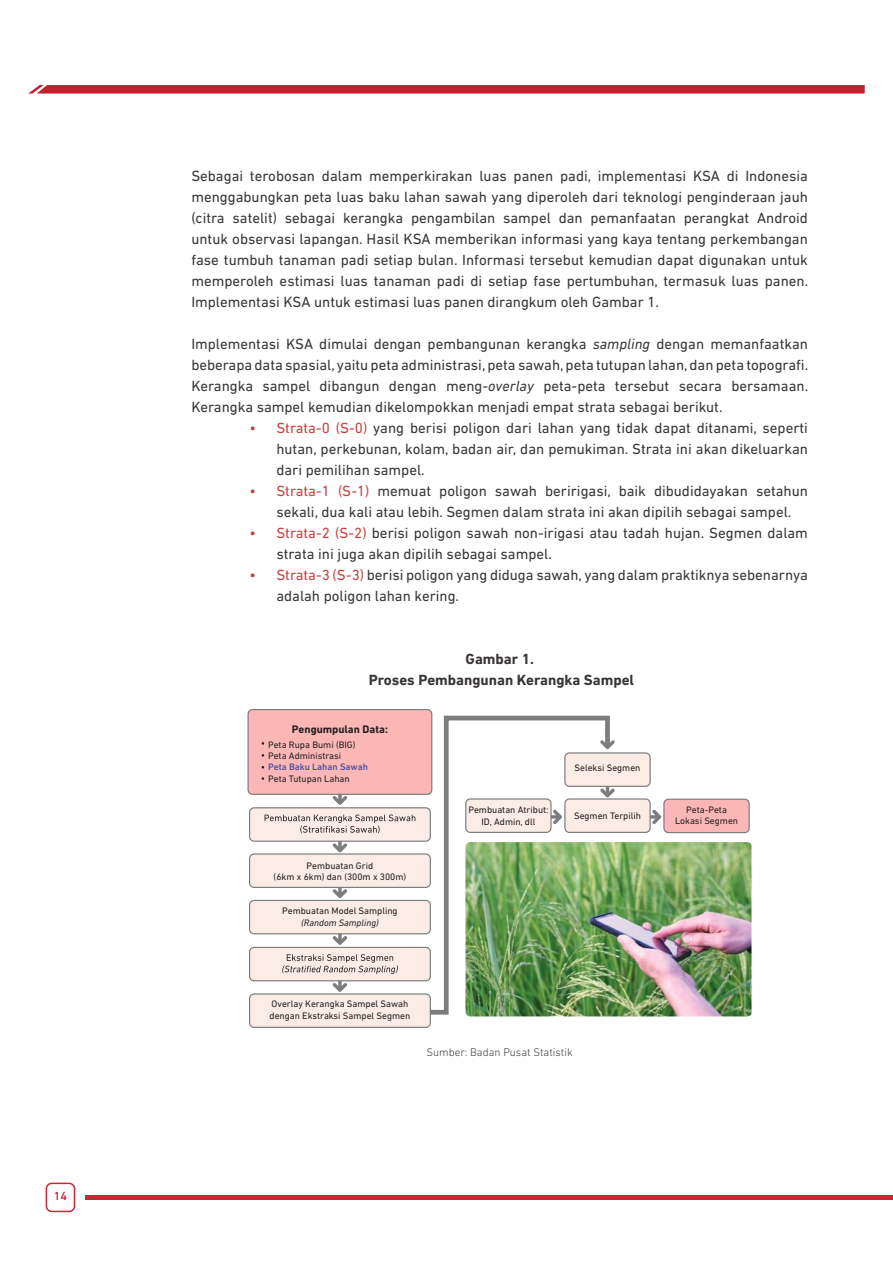
<style>
.page{position:relative;width:893px;height:1263px;background:#fff}
.page>*{position:absolute;margin:0;border:0;box-sizing:border-box;transform-origin:0 0}
.t1{font:15px/21px "DIN Next LT Pro";color:#393535;text-align:justify}
.t2{font:700 15px/21px "DIN Next LT Pro";color:#393535;text-align:center}
.t3{font:500 12px "DIN Next LT Pro";color:#d02435}
.t4{font:300 11.25px "DIN Next LT Pro";color:#444041}
.t5{font:700 11.1px "DIN Next LT Pro";color:#241f1f}
.t6{font:9.6px/11.4px "DIN Next LT Pro";color:#241f1f;text-align:center}
.t7{font:500 9.6px "DIN Next LT Pro";color:#4e50a3}
.t8{font:italic 9.6px "DIN Next LT Pro";color:#241f1f}
.s1{font-style:italic}
.s2{color:#c83f3d}
.s3{color:#ca4041}
</style>
<div class="page">
<svg style="left:28px;top:85px;width:837px;height:9px;background:#c52e3b"></svg>
<hr style="left:85px;top:1195px;width:808px;height:4px;background:#d02435">
<div style="left:46px;top:1182px;width:29px;height:30px;border:2px solid #d02435;border-radius:5px"></div>
<div style="left:250px;top:808px;width:180px;height:33px;background:#fbede5;border-radius:5px"></div>
<div style="left:249px;top:807px;width:182px;height:35px;border:1px solid #7d7c7e;border-radius:5px"></div>
<div style="left:250px;top:854px;width:180px;height:33px;background:#fbede5;border-radius:5px"></div>
<div style="left:249px;top:853px;width:182px;height:35px;border:1px solid #7d7c7e;border-radius:5px"></div>
<div style="left:250px;top:900px;width:180px;height:34px;background:#fbede5;border-radius:5px"></div>
<div style="left:249px;top:900px;width:182px;height:34px;border:1px solid #7d7c7e;border-radius:5px"></div>
<div style="left:250px;top:947px;width:180px;height:34px;background:#fbede5;border-radius:5px"></div>
<div style="left:249px;top:947px;width:182px;height:34px;border:1px solid #7d7c7e;border-radius:5px"></div>
<div style="left:248px;top:710px;width:184px;height:84px;background:#fab7b6;border-radius:5px"></div>
<div style="left:247px;top:709px;width:185px;height:86px;border:1px solid #7d7c7e;border-radius:5px"></div>
<svg style="left:265px;top:814px;width:150px;height:19px"></svg>
<div style="left:565px;top:753px;width:85px;height:33px;background:#fbede5;border-radius:5px"></div>
<div style="left:564px;top:752px;width:87px;height:35px;border:1px solid #7d7c7e;border-radius:5px"></div>
<div style="left:565px;top:799px;width:85px;height:33px;background:#fbede5;border-radius:5px"></div>
<div style="left:564px;top:798px;width:87px;height:35px;border:1px solid #7d7c7e;border-radius:5px"></div>
<div style="left:664px;top:799px;width:85px;height:33px;background:#fab7b6;border-radius:5px"></div>
<div style="left:663px;top:799px;width:87px;height:34px;border:1px solid #7d7c7e;border-radius:5px"></div>
<svg style="left:282px;top:954px;width:116px;height:20px"></svg>
<div style="left:250px;top:994px;width:180px;height:33px;background:#fbede5;border-radius:5px"></div>
<div style="left:249px;top:993px;width:182px;height:35px;border:1px solid #7d7c7e;border-radius:5px"></div>
<svg style="left:333px;top:794px;width:14px;height:11px"></svg>
<svg style="left:612px;top:740px;width:3px;height:5px"></svg>
<svg style="left:612px;top:786px;width:3px;height:8px"></svg>
<svg style="left:650px;top:809px;width:11px;height:15px"></svg>
<svg style="left:333px;top:841px;width:14px;height:11px"></svg>
<svg style="left:333px;top:887px;width:14px;height:11px"></svg>
<svg style="left:333px;top:934px;width:14px;height:11px"></svg>
<svg style="left:333px;top:981px;width:14px;height:11px"></svg>
<svg style="left:426px;top:713px;width:186px;height:304px"></svg>
<img style="left:465px;top:842px;width:286px;height:174px">
<p class="t3" style="left:54px;top:1189px;width:15px">14</p>
<p class="t1" style="left:191px;top:166px;width:618px">Sebagai terobosan dalam memperkirakan luas panen padi, implementasi KSA di Indonesia menggabungkan peta luas baku lahan sawah yang diperoleh dari teknologi penginderaan jauh (citra satelit) sebagai kerangka pengambilan sampel dan pemanfaatan perangkat Android untuk observasi lapangan. Hasil KSA memberikan informasi yang kaya tentang perkembangan fase tumbuh tanaman padi setiap bulan. Informasi tersebut kemudian dapat digunakan untuk memperoleh estimasi luas tanaman padi di setiap fase pertumbuhan, termasuk luas panen.<br>Implementasi KSA untuk estimasi luas panen dirangkum oleh Gambar 1.</p>
<p class="t1" style="left:191px;top:334px;width:618px">Implementasi KSA dimulai dengan pembangunan kerangka <span class="s1">sampling</span> dengan memanfaatkan beberapa data spasial, yaitu peta administrasi, peta sawah, peta tutupan lahan, dan peta topografi.<br>Kerangka sampel dibangun dengan meng-<span class="s1">overlay</span> peta-peta tersebut secara bersamaan.<br>Kerangka sampel kemudian dikelompokkan menjadi empat strata sebagai berikut.</p>
<p class="t1" style="left:276px;top:418px;width:533px;text-indent:-27px"><span class="s2">•</span> <span class="s3">Strata-0 (S-0)</span> yang berisi poligon dari lahan yang tidak dapat ditanami, seperti hutan, perkebunan, kolam, badan air, dan pemukiman. Strata ini akan dikeluarkan dari pemilihan sampel.</p>
<p class="t1" style="left:276px;top:481px;width:533px;text-indent:-27px"><span class="s2">•</span> <span class="s3">Strata-1 (S-1)</span> memuat poligon sawah beririgasi, baik dibudidayakan setahun sekali, dua kali atau lebih. Segmen dalam strata ini akan dipilih sebagai sampel.</p>
<p class="t1" style="left:276px;top:523px;width:533px;text-indent:-27px"><span class="s2">•</span> <span class="s3">Strata-2 (S-2)</span> berisi poligon sawah non-irigasi atau tadah hujan. Segmen dalam strata ini juga akan dipilih sebagai sampel.</p>
<p class="t1" style="left:276px;top:565px;width:533px;text-indent:-27px"><span class="s2">•</span> <span class="s3">Strata-3 (S-3)</span> berisi poligon yang diduga sawah, yang dalam praktiknya sebenarnya adalah poligon lahan kering.</p>
<p class="t2" style="left:369px;top:649px;width:267px">Gambar 1.<br>Proses Pembangunan Kerangka Sampel</p>
<p class="t5" style="left:292px;top:723px;width:98px">Pengumpulan Data:</p>
<p class="t6" style="left:268px;top:738px;width:89px;text-align:left">Peta Rupa Bumi (BIG)<br>Peta Administrasi</p>
<p class="t7" style="left:268px;top:762px;width:101px">Peta Baku Lahan Sawah</p>
<p class="t6" style="left:268px;top:773px;width:83px">Peta Tutupan Lahan</p>
<p class="t6" style="left:575px;top:762px;width:67px">Seleksi Segmen</p>
<p class="t6" style="left:574px;top:810px;width:68px">Segmen Terpilih</p>
<p class="t6" style="left:675px;top:804px;width:64px">Peta-Peta<br>Lokasi Segmen</p>
<p class="t6" style="left:468px;top:804px;width:82px">Pembuatan Atribut:<br>ID, Admin, dll</p>
<p class="t6" style="left:274px;top:860px;width:134px">Pembuatan Grid<br>(6km x 6km) dan (300m x 300m)</p>
<p class="t6" style="left:282px;top:905px;width:117px">Pembuatan Model Sampling</p>
<p class="t8" style="left:301px;top:917px;width:79px">(Random Sampling)</p>
<p class="t6" style="left:270px;top:998px;width:142px;text-align:left">Overlay Kerangka Sampel Sawah dengan Ekstraksi Sampel Segmen</p>
<p class="t4" style="left:426px;top:1046px;width:148px">Sumber: Badan Pusat Statistik</p>
</div>
